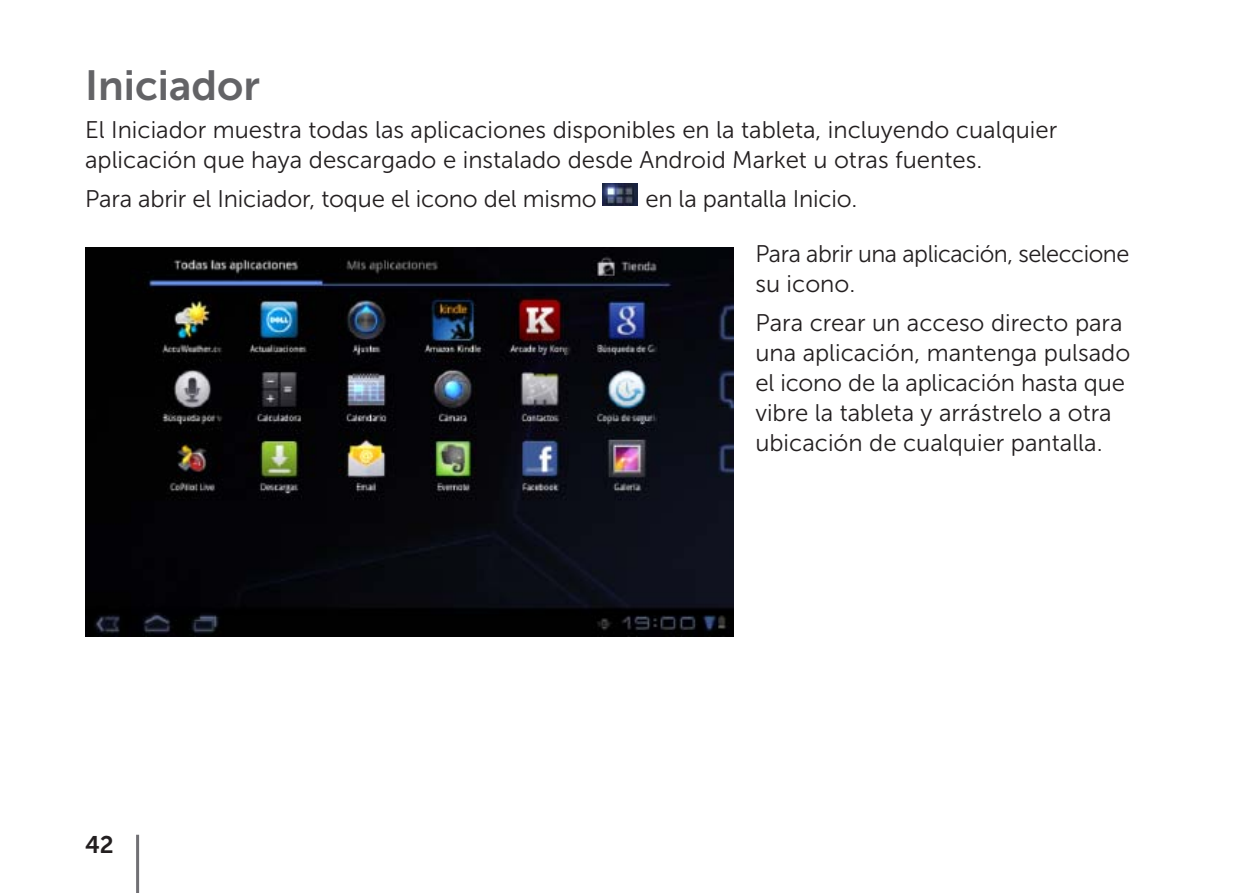
<style>
.page{position:relative;width:1259px;height:893px;background:#fff}
.page>*{position:absolute;margin:0;border:0;box-sizing:border-box;transform-origin:0 0}
.t1{font:42px "Museo Sans For Dell 700";color:#636366}
.t2{font:24px/30px "Museo Sans For Dell 300";color:#231f20}
.t3{font:24px/30px "Museo Sans For Dell 300";letter-spacing:-.02em;color:#231f20}
.t4{font:24px "Museo Sans For Dell 700";color:#231f20}
</style>
<div class="page">
<hr style="left:136px;top:835px;width:3px;height:58px;background:#717074">
<img style="left:603px;top:183px;width:35px;height:23px">
<img style="left:85px;top:247px;width:648px;height:389px">
<h1 class="t1" style="left:85px;top:62px;width:176px">Iniciador</h1>
<p class="t2" style="left:85px;top:115px;width:973px">El Iniciador muestra todas las aplicaciones disponibles en la tableta, incluyendo cualquier aplicación que haya descargado e instalado desde Android Market u otras fuentes.</p>
<p class="t2" style="left:85px;top:183px;width:513px">Para abrir el Iniciador, toque el icono del mismo</p>
<p class="t2" style="left:645px;top:183px;width:213px">en la pantalla Inicio.</p>
<p class="t3" style="left:755px;top:239px;width:375px">Para abrir una aplicación, seleccione su icono.</p>
<p class="t2" style="left:755px;top:307px;width:376px">Para crear un acceso directo para una aplicación, mantenga pulsado el icono de la aplicación hasta que vibre la tableta y arrástrelo a otra ubicación de cualquier pantalla.</p>
<p class="t4" style="left:85px;top:831px;width:30px">42</p>
</div>
